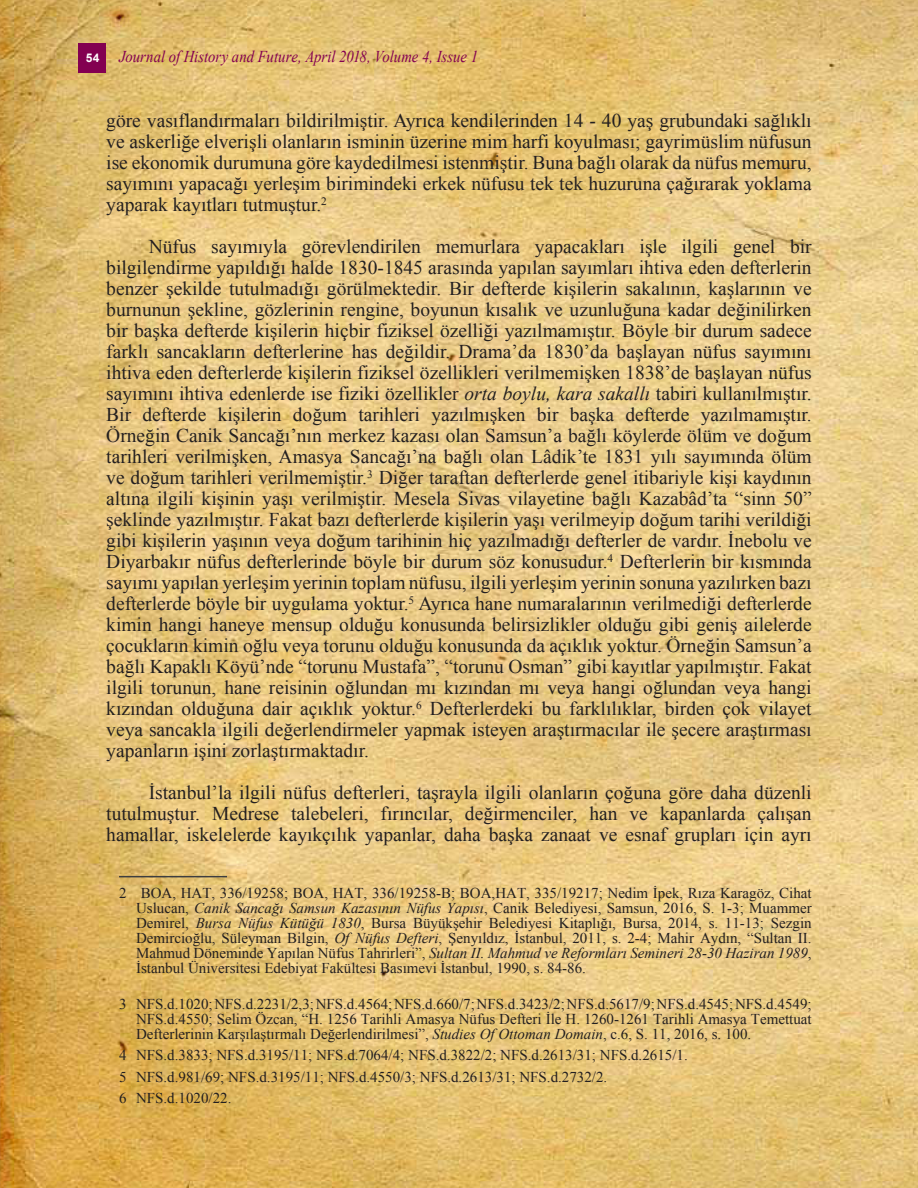
<style>
.page{position:relative;width:918px;height:1188px;background:#fff}
.page>*{position:absolute;margin:0;border:0;box-sizing:border-box;transform-origin:0 0}
.ANA_METİN_STİLİ_TEK{font:19.5px/21px "Times New Roman";color:#231f20;text-align:justify}
.t1{font:italic 16.5px "Times New Roman";color:#830051;scale:.89 1}
.Body_text_normal_foo{font:15px/15px "Times New Roman";color:#231f20;text-align:justify}
.s1{font-family:"Arial";font-weight:700;font-style:normal;font-size:12px;color:#fff}
.s2{font-style:italic}
</style>
<div class="page">
<img style="left:0;top:0;width:918px;height:1188px">
<div style="left:78px;top:43px;width:28px;height:29px;background:#830051"></div>
<hr style="left:119px;top:876px;width:108px;height:1px;background:#3e3e3f">
<p class="t1" style="left:86px;top:46px;width:442px"><span class="s1">54</span> Journal of History and Future, April 2018, Volume 4, Issue 1</p>
<p class="ANA_METİN_STİLİ_TEK" style="left:106px;top:110px;width:707px">göre vasıflandırmaları bildirilmiştir. Ayrıca kendilerinden 14 - 40 yaş grubundaki sağlıklı ve askerliğe elverişli olanların isminin üzerine mim harfi koyulması; gayrimüslim nüfusun ise ekonomik durumuna göre kaydedilmesi istenmiştir. Buna bağlı olarak da nüfus memuru, sayımını yapacağı yerleşim birimindeki erkek nüfusu tek tek huzuruna çağırarak yoklama yaparak kayıtları tutmuştur.<sup>2</sup></p>
<p class="ANA_METİN_STİLİ_TEK" style="left:106px;top:236px;width:707px;text-indent:43px">Nüfus sayımıyla görevlendirilen memurlara yapacakları işle ilgili genel bir bilgilendirme yapıldığı halde 1830-1845 arasında yapılan sayımları ihtiva eden defterlerin benzer şekilde tutulmadığı görülmektedir. Bir defterde kişilerin sakalının, kaşlarının ve burnunun şekline, gözlerinin rengine, boyunun kısalık ve uzunluğuna kadar değinilirken bir başka defterde kişilerin hiçbir fiziksel özelliği yazılmamıştır. Böyle bir durum sadece farklı sancakların defterlerine has değildir. Drama’da 1830’da başlayan nüfus sayımını ihtiva eden defterlerde kişilerin fiziksel özellikleri verilmemişken 1838’de başlayan nüfus sayımını ihtiva edenlerde ise fiziki özellikler <span class="s2">orta boylu, kara sakallı</span> tabiri kullanılmıştır.<br>Bir defterde kişilerin doğum tarihleri yazılmışken bir başka defterde yazılmamıştır.<br>Örneğin Canik Sancağı’nın merkez kazası olan Samsun’a bağlı köylerde ölüm ve doğum tarihleri verilmişken, Amasya Sancağı’na bağlı olan Lâdik’te 1831 yılı sayımında ölüm ve doğum tarihleri verilmemiştir.<sup>3</sup> Diğer taraftan defterlerde genel itibariyle kişi kaydının altına ilgili kişinin yaşı verilmiştir. Mesela Sivas vilayetine bağlı Kazabâd’ta “sinn 50” şeklinde yazılmıştır. Fakat bazı defterlerde kişilerin yaşı verilmeyip doğum tarihi verildiği gibi kişilerin yaşının veya doğum tarihinin hiç yazılmadığı defterler de vardır. İnebolu ve Diyarbakır nüfus defterlerinde böyle bir durum söz konusudur.<sup>4</sup> Defterlerin bir kısmında sayımı yapılan yerleşim yerinin toplam nüfusu, ilgili yerleşim yerinin sonuna yazılırken bazı defterlerde böyle bir uygulama yoktur.<sup>5</sup> Ayrıca hane numaralarının verilmediği defterlerde kimin hangi haneye mensup olduğu konusunda belirsizlikler olduğu gibi geniş ailelerde çocukların kimin oğlu veya torunu olduğu konusunda da açıklık yoktur. Örneğin Samsun’a bağlı Kapaklı Köyü’nde “torunu Mustafa”, “torunu Osman” gibi kayıtlar yapılmıştır. Fakat ilgili torunun, hane reisinin oğlundan mı kızından mı veya hangi oğlundan veya hangi kızından olduğuna dair açıklık yoktur.<sup>6</sup> Defterlerdeki bu farklılıklar, birden çok vilayet veya sancakla ilgili değerlendirmeler yapmak isteyen araştırmacılar ile şecere araştırması yapanların işini zorlaştırmaktadır.</p>
<p class="ANA_METİN_STİLİ_TEK" style="left:106px;top:782px;width:707px;text-indent:43px">İstanbul’la ilgili nüfus defterleri, taşrayla ilgili olanların çoğuna göre daha düzenli tutulmuştur. Medrese talebeleri, fırıncılar, değirmenciler, han ve kapanlarda çalışan hamallar, iskelelerde kayıkçılık yapanlar, daha başka zanaat ve esnaf grupları için ayrı</p>
<p class="Body_text_normal_foo" style="left:136px;top:885px;width:677px;text-indent:-17px">2 BOA, HAT, 336/19258; BOA, HAT, 336/19258-B; BOA,HAT, 335/19217; Nedim İpek, Rıza Karagöz, Cihat Uslucan, <span class="s2">Canik Sancağı Samsun Kazasının Nüfus Yapısı</span>, Canik Belediyesi, Samsun, 2016, S. 1-3; Muammer Demirel, <span class="s2">Bursa Nüfus Kütüğü 1830</span>, Bursa Büyükşehir Belediyesi Kitaplığı, Bursa, 2014, s. 11-13; Sezgin Demircioğlu, Süleyman Bilgin, <span class="s2">Of Nüfus Defteri</span>, Şenyıldız, İstanbul, 2011, s. 2-4; Mahir Aydın, “Sultan II.<br>Mahmud Döneminde Yapılan Nüfus Tahrirleri”, <span class="s2">Sultan II. Mahmud ve Reformları Semineri 28-30 Haziran 1989</span>, İstanbul Üniversitesi Edebiyat Fakültesi Basımevi İstanbul, 1990, s. 84-86.</p>
<p class="Body_text_normal_foo" style="left:136px;top:996px;width:677px;text-indent:-17px">3 NFS.d.1020; NFS.d.2231/2,3; NFS.d.4564; NFS.d.660/7; NFS.d.3423/2; NFS.d.5617/9; NFS.d.4545; NFS.d.4549; NFS.d.4550; Selim Özcan, “H. 1256 Tarihli Amasya Nüfus Defteri İle H. 1260-1261 Tarihli Amasya Temettuat Defterlerinin Karşılaştırmalı Değerlendirilmesi”, <span class="s2">Studies Of Ottoman Domain</span>, c.6, S. 11, 2016, s. 100.</p>
<p class="Body_text_normal_foo" style="left:119px;top:1047px;width:570px">4 NFS.d.3833; NFS.d.3195/11; NFS.d.7064/4; NFS.d.3822/2; NFS.d.2613/31; NFS.d.2615/1.</p>
<p class="Body_text_normal_foo" style="left:119px;top:1069px;width:490px">5 NFS.d.981/69; NFS.d.3195/11; NFS.d.4550/3; NFS.d.2613/31; NFS.d.2732/2.</p>
<p class="Body_text_normal_foo" style="left:119px;top:1090px;width:114px">6 NFS.d.1020/22.</p>
</div>
